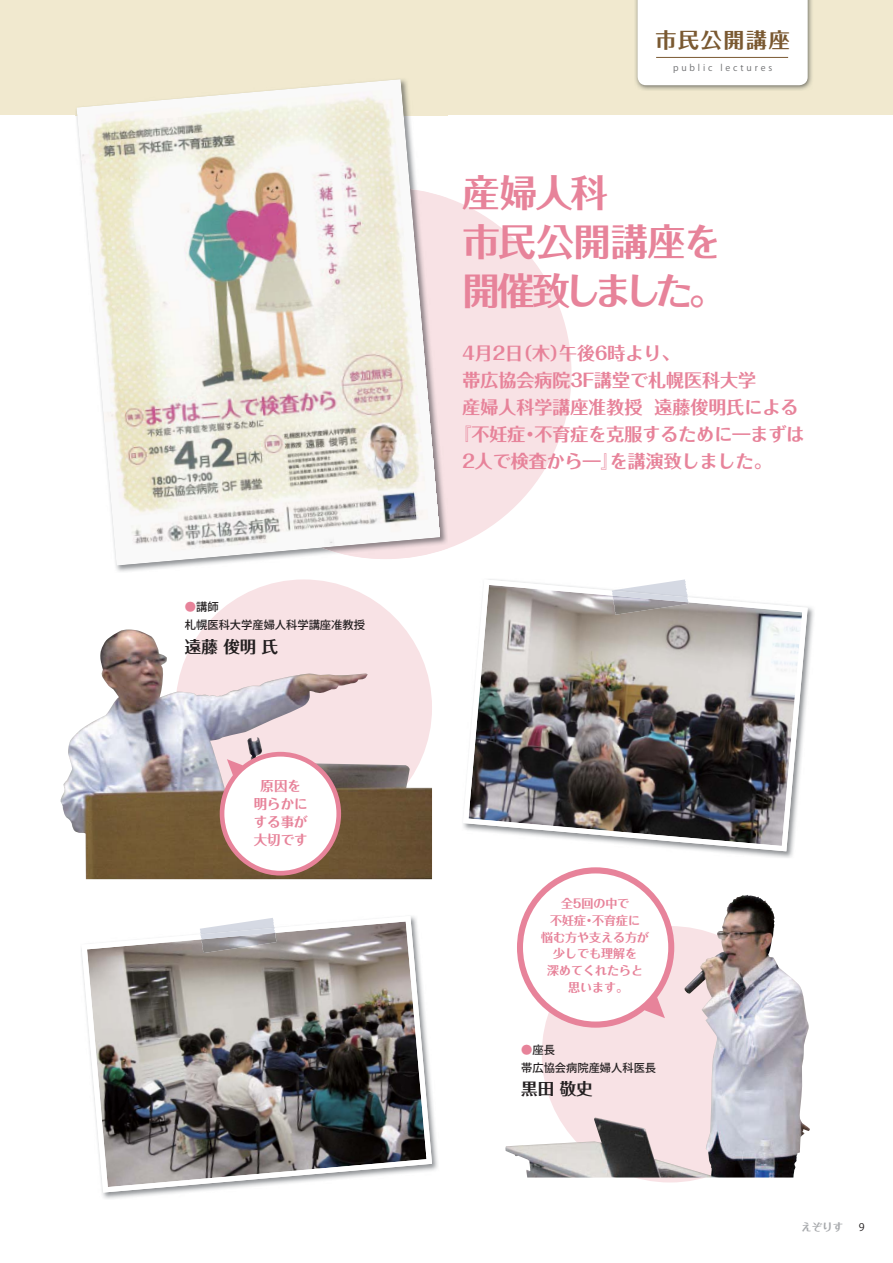
<style>
.page{position:relative;width:893px;height:1263px;background:#fff}
.page>*{position:absolute;margin:0;border:0;box-sizing:border-box;transform-origin:0 0}
.t1{font:37.5px/48.9px "Folk Pro Bold 90 msp RKSJ H";letter-spacing:-.05em;color:#e7839a}
.t2{font:21px "Folk Pro Bold 90 msp RKSJ H";letter-spacing:.08em;color:#7a5931}
.t3{font:18px "Folk Pro Bold 90 msp RKSJ H";color:#e7839a}
.t4{font:16.5px "Folk Pro Bold 90 msp RKSJ H";color:#231f20}
.t5{font:13.5px/18px "Folk Pro Bold 90 msp RKSJ H";color:#e7839a;text-align:center}
.t6{font:12px/17px "Folk Pro Bold 90 msp RKSJ H";color:#e7839a;text-align:center}
.t7{font:11.25px/18.6px "Koz Go Pro Medium 90 msp RKSJ H";color:#231f20}
.t8{font:10.5px "Folk Pro Bold 90 msp RKSJ H";color:#a7a9ac}
.t9{font:10.5px "Koz Go Pro Regular 90 msp RKSJ H";color:#231f20}
.t10{font:9px "Koz Go Pro Regular 90 msp RKSJ H";letter-spacing:.32em;color:#6d6e70}
.s1{color:#e7839a}
</style>
<div class="page">
<div style="left:200px;top:187px;width:371px;height:372px;background:#f8e2e5;border-radius:50%"></div>
<div style="left:176px;top:579px;width:256px;height:257px;background:#f8e2e5;border-radius:50%"></div>
<div style="left:0;top:0;width:893px;height:115px;background:#f1e9cf"></div>
<img style="left:635px;top:0;width:177px;height:90px">
<div style="left:638px;top:0;width:170px;height:85px;background:#fff"></div>
<hr style="left:656px;top:57px;width:132px;height:1px;background:#7a5931">
<img style="left:710px;top:607px;width:104px;height:251px">
<img style="left:463px;top:579px;width:345px;height:272px">
<img style="left:102px;top:1099px;width:336px;height:100px">
<img style="left:81px;top:916px;width:351px;height:277px">
<img style="left:76px;top:79px;width:365px;height:487px">
<img style="left:505px;top:895px;width:305px;height:283px">
<img style="left:60px;top:629px;width:372px;height:250px">
<svg style="left:220px;top:752px;width:121px;height:124px"></svg>
<div style="left:224px;top:757px;width:112px;height:114px;background:#fff;border-radius:50%"></div>
<svg style="left:517px;top:867px;width:157px;height:161px"></svg>
<div style="left:523px;top:873px;width:145px;height:149px;background:#fff;border-radius:50%"></div>
<img style="left:612px;top:579px;width:76px;height:36px">
<svg style="left:612px;top:591px;width:77px;height:11px"></svg>
<img style="left:201px;top:933px;width:76px;height:20px">
<img style="left:200px;top:918px;width:75px;height:10px">
<svg style="left:200px;top:928px;width:75px;height:11px"></svg>
<p class="t7" style="left:185px;top:599px;width:181px"><span class="s1">●</span>講師<br>札幌医科大学産婦人科学講座准教授</p>
<p class="t4" style="left:185px;top:640px;width:95px">遠藤 俊明 氏</p>
<p class="t5" style="left:254px;top:778px;width:55px">原因を明らかにする事が大切です</p>
<p class="t2" style="left:655px;top:32px;width:136px">市民公開講座</p>
<p class="t10" style="left:673px;top:64px;width:101px">public lectures</p>
<h1 class="t1" style="left:462px;top:174px;width:265px">産婦人科<br>市民公開講座を開催致しました。</h1>
<p class="t3" style="left:462px;top:347px;width:218px">4月2日（木）午後6時より、</p>
<p class="t3" style="left:462px;top:374px;width:295px">帯広協会病院3F講堂で札幌医科大学</p>
<p class="t3" style="left:462px;top:401px;width:337px">産婦人科学講座准教授 遠藤俊明氏による</p>
<p class="t3" style="left:453px;top:428px;width:352px">『不妊症・不育症を克服するために―まずは</p>
<p class="t3" style="left:462px;top:455px;width:311px">2人で検査から―』を講演致しました。</p>
<p class="t6" style="left:541px;top:896px;width:109px">全5回の中で<br>不妊症・不育症に<br>悩む方や支える方が少しでも理解を<br>深めてくれたらと思います。</p>
<p class="t7" style="left:521px;top:1042px;width:136px"><span class="s1">●</span>座長<br>帯広協会病院産婦人科医長</p>
<p class="t4" style="left:521px;top:1083px;width:73px">黒田 敬史</p>
<p class="t8" style="left:801px;top:1223px;width:43px">えぞりす</p>
<p class="t9" style="left:859px;top:1223px;width:7px">9</p>
</div>
